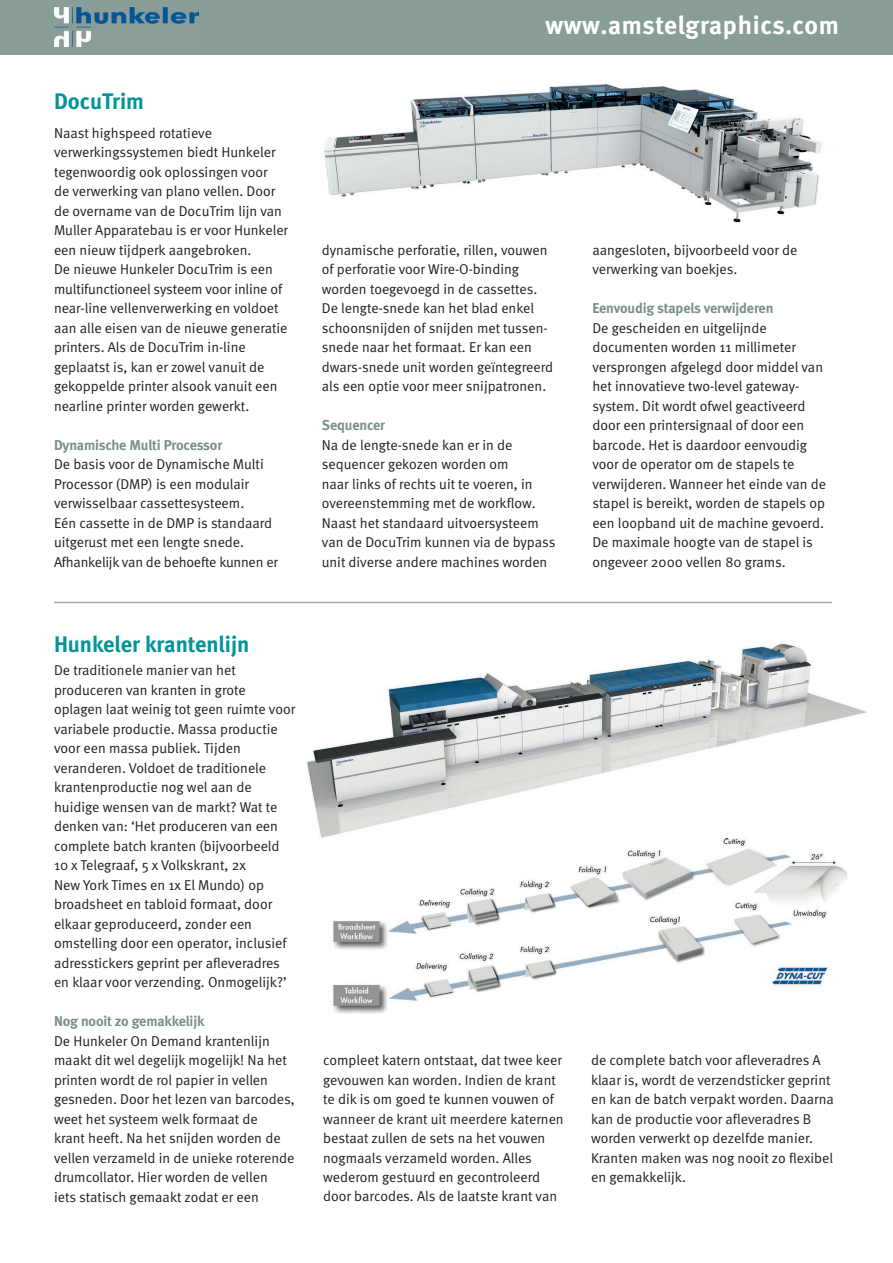
<style>
.page{position:relative;width:893px;height:1263px;background:#fff}
.page>*{position:absolute;margin:0;border:0;box-sizing:border-box;transform-origin:0 0}
.t1{font:700 25.5px "Meta";letter-spacing:.025em;color:#fff}
.t2{font:700 22.5px "Meta";color:#00959c}
.t3{font:14.25px/19.5px "Meta Normal";color:#231f20}
.t4{font:700 14.25px "Meta";letter-spacing:-.01em;color:#7c8f8b}
</style>
<div class="page">
<div style="left:0;top:0;width:893px;height:54px;background:#899d98"></div>
<hr style="left:54px;top:602px;width:778px;height:1px;background:#9da9a6">
<img style="left:54px;top:8px;width:145px;height:38px">
<img style="left:324px;top:84px;width:498px;height:139px">
<img style="left:307px;top:643px;width:560px;height:195px">
<img style="left:332px;top:838px;width:515px;height:176px">
<h2 class="t2" style="left:54px;top:88px;width:92px">DocuTrim</h2>
<p class="t3" style="left:54px;top:123px;width:236px">Naast highspeed rotatieve verwerkingssystemen biedt Hunkeler tegenwoordig ook oplossingen voor<br>de verwerking van plano vellen. Door de overname van de DocuTrim lijn van Muller Apparatebau is er voor Hunkeler een nieuw tijdperk aangebroken.<br>De nieuwe Hunkeler DocuTrim is een multifunctioneel systeem voor inline of near-line vellenverwerking en voldoet aan alle eisen van de nieuwe generatie printers. Als de DocuTrim in-line geplaatst is, kan er zowel vanuit de gekoppelde printer alsook vanuit een nearline printer worden gewerkt.</p>
<p class="t4" style="left:54px;top:436px;width:170px">Dynamische Multi Processor</p>
<p class="t3" style="left:54px;top:455px;width:225px">De basis voor de Dynamische Multi Processor (DMP) is een modulair verwisselbaar cassettesysteem.<br>Eén cassette in de DMP is standaard uitgerust met een lengte snede.<br>Afhankelijk van de behoefte kunnen er</p>
<h2 class="t2" style="left:54px;top:631px;width:197px">Hunkeler krantenlijn</h2>
<p class="t3" style="left:54px;top:660px;width:243px">De traditionele manier van het produceren van kranten in grote oplagen laat weinig tot geen ruimte voor variabele productie. Massa productie voor een massa publiek. Tijden veranderen. Voldoet de traditionele krantenproductie nog wel aan de huidige wensen van de markt? Wat te denken van: ‘Het produceren van een complete batch kranten (bijvoorbeeld 10 x Telegraaf, 5 x Volkskrant, 2x<br>New York Times en 1x El Mundo) op broadsheet en tabloid formaat, door elkaar geproduceerd, zonder een omstelling door een operator, inclusief adresstickers geprint per afleveradres en klaar voor verzending. Onmogelijk?’</p>
<p class="t4" style="left:54px;top:1013px;width:152px">Nog nooit zo gemakkelijk</p>
<p class="t3" style="left:54px;top:1031px;width:242px">De Hunkeler On Demand krantenlijn maakt dit wel degelijk mogelijk! Na het printen wordt de rol papier in vellen gesneden. Door het lezen van barcodes, weet het systeem welk formaat de<br>krant heeft. Na het snijden worden de vellen verzameld in de unieke roterende drumcollator. Hier worden de vellen<br>iets statisch gemaakt zodat er een</p>
<h1 class="t1" style="left:545px;top:10px;width:295px">www.amstelgraphics.com</h1>
<p class="t3" style="left:322px;top:240px;width:233px">dynamische perforatie, rillen, vouwen of perforatie voor Wire-O-binding worden toegevoegd in de cassettes.<br>De lengte-snede kan het blad enkel schoonsnijden of snijden met tussen&shy;snede naar het formaat. Er kan een dwars-snede unit worden geïntegreerd als een optie voor meer snijpatronen.</p>
<p class="t4" style="left:322px;top:417px;width:65px">Sequencer</p>
<p class="t3" style="left:322px;top:435px;width:235px">Na de lengte-snede kan er in de sequencer gekozen worden om<br>naar links of rechts uit te voeren, in overeenstemming met de workflow.<br>Naast het standaard uitvoersysteem van de DocuTrim kunnen via de bypass unit diverse andere machines worden</p>
<p class="t3" style="left:592px;top:240px;width:207px">aangesloten, bijvoorbeeld voor de verwerking van boekjes.</p>
<p class="t4" style="left:592px;top:300px;width:183px">Eenvoudig stapels verwijderen</p>
<p class="t3" style="left:592px;top:318px;width:235px">De gescheiden en uitgelijnde documenten worden 11 millimeter versprongen afgelegd door middel van het innovatieve two-level gateway&shy;system. Dit wordt ofwel geactiveerd door een printersignaal of door een barcode. Het is daardoor eenvoudig voor de operator om de stapels te verwijderen. Wanneer het einde van de stapel is bereikt, worden de stapels op een loopband uit de machine gevoerd.<br>De maximale hoogte van de stapel is ongeveer 2000 vellen 80 grams.</p>
<p class="t3" style="left:323px;top:1050px;width:242px">compleet katern ontstaat, dat twee keer gevouwen kan worden. Indien de krant te dik is om goed te kunnen vouwen of wanneer de krant uit meerdere katernen bestaat zullen de sets na het vouwen nogmaals verzameld worden. Alles wederom gestuurd en gecontroleerd door barcodes. Als de laatste krant van</p>
<p class="t3" style="left:591px;top:1050px;width:244px">de complete batch voor afleveradres A klaar is, wordt de verzendsticker geprint en kan de batch verpakt worden. Daarna kan de productie voor afleveradres B worden verwerkt op dezelfde manier.<br>Kranten maken was nog nooit zo flexibel en gemakkelijk.</p>
</div>
